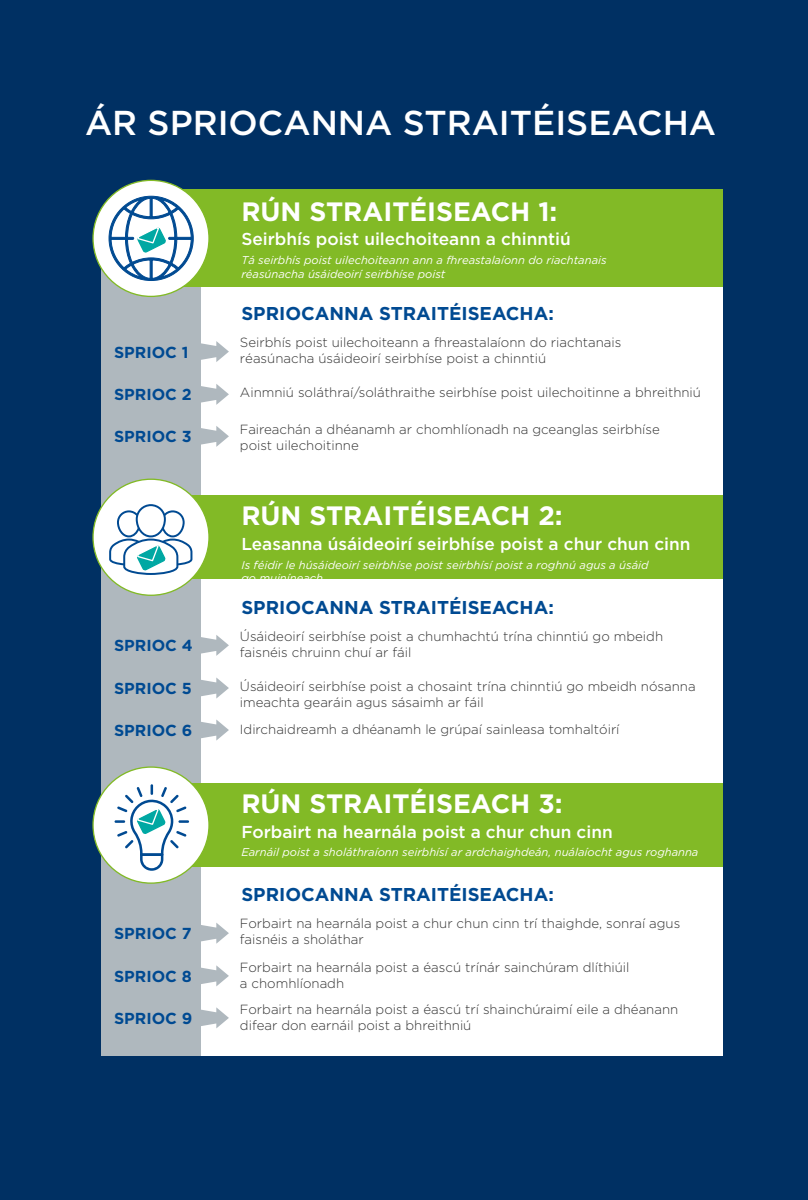
<style>
.page{position:relative;width:808px;height:1200px;background:#fff}
.page>*{position:absolute;margin:0;border:0;box-sizing:border-box;transform-origin:0 0}
.t1{font:500 34.5px "Gotham";color:#fff}
.t2{font:700 26.55px "Gotham";color:#fff}
.t3{font:700 18.6px "Gotham";color:#004a92}
.t4{font:500 17.25px "Gotham";color:#fff}
.t5{font:700 15.9px "Gotham";color:#004a92}
.t6{font:300 13.2px/15.9px "Gotham";color:#333}
.t7{font:italic 11.25px/14.5px "Gotham";color:#fff}
</style>
<div class="page">
<div style="left:0;top:0;width:808px;height:1199px;background:#003063"></div>
<div style="left:200px;top:267px;width:523px;height:788px;background:#fff"></div>
<svg style="left:200px;top:341px;width:29px;height:21px"></svg>
<svg style="left:200px;top:383px;width:29px;height:22px"></svg>
<svg style="left:200px;top:425px;width:29px;height:22px"></svg>
<svg style="left:200px;top:634px;width:29px;height:21px"></svg>
<svg style="left:200px;top:677px;width:29px;height:21px"></svg>
<svg style="left:200px;top:719px;width:29px;height:21px"></svg>
<svg style="left:200px;top:922px;width:29px;height:21px"></svg>
<svg style="left:200px;top:965px;width:29px;height:21px"></svg>
<svg style="left:200px;top:1007px;width:29px;height:21px"></svg>
<div style="left:101px;top:267px;width:99px;height:788px;background:#afb8be"></div>
<div style="left:133px;top:190px;width:590px;height:97px;background:#82ba26"></div>
<div style="left:93px;top:180px;width:116px;height:116px;background:#fff;border-radius:50%"></div>
<svg style="left:109px;top:196px;width:85px;height:85px"></svg>
<div style="left:133px;top:495px;width:590px;height:83px;background:#82ba26"></div>
<div style="left:93px;top:479px;width:116px;height:116px;background:#fff;border-radius:50%"></div>
<div style="left:133px;top:783px;width:590px;height:83px;background:#82ba26"></div>
<div style="left:93px;top:766px;width:116px;height:116px;background:#fff;border-radius:50%"></div>
<div style="left:136px;top:504px;width:30px;height:33px;border:2px solid #004a92;border-radius:14px"></div>
<svg style="left:108px;top:509px;width:85px;height:67px"></svg>
<svg style="left:115px;top:784px;width:74px;height:86px"></svg>
<p class="t1" style="left:85px;top:103px;width:633px">ÁR SPRIOCANNA STRAITÉISEACHA</p>
<p class="t2" style="left:241px;top:196px;width:318px">RÚN STRAITÉISEACH 1:</p>
<p class="t4" style="left:241px;top:229px;width:331px">Seirbhís poist uilechoiteann a chinntiú</p>
<p class="t7" style="left:241px;top:252px;width:367px">Tá seirbhís poist uilechoiteann ann a fhreastalaíonn do riachtanais réasúnacha úsáideoirí seirbhíse poist</p>
<p class="t5" style="left:114px;top:342px;width:76px">SPRIOC 1</p>
<p class="t3" style="left:241px;top:302px;width:314px">SPRIOCANNA STRAITÉISEACHA:</p>
<p class="t6" style="left:240px;top:334px;width:383px">Seirbhís poist uilechoiteann a fhreastalaíonn do riachtanais réasúnacha úsáideoirí seirbhíse poist a chinntiú</p>
<p class="t5" style="left:114px;top:385px;width:79px">SPRIOC 2</p>
<p class="t6" style="left:240px;top:384px;width:463px">Ainmniú soláthraí/soláthraithe seirbhíse poist uilechoitinne a bhreithniú</p>
<p class="t5" style="left:114px;top:427px;width:79px">SPRIOC 3</p>
<p class="t6" style="left:240px;top:421px;width:421px">Faireachán a dhéanamh ar chomhlíonadh na gceanglas seirbhíse poist uilechoitinne</p>
<p class="t2" style="left:241px;top:500px;width:323px">RÚN STRAITÉISEACH 2:</p>
<p class="t4" style="left:241px;top:533px;width:451px">Leasanna úsáideoirí seirbhíse poist a chur chun cinn</p>
<p class="t7" style="left:241px;top:558px;width:409px;line-height:13.2px">Is féidir le húsáideoirí seirbhíse poist seirbhísí poist a roghnú agus a úsáid go muiníneach</p>
<p class="t5" style="left:114px;top:636px;width:80px">SPRIOC 4</p>
<p class="t3" style="left:241px;top:596px;width:314px">SPRIOCANNA STRAITÉISEACHA:</p>
<p class="t6" style="left:240px;top:627px;width:425px">Úsáideoirí seirbhíse poist a chumhachtú trína chinntiú go mbeidh faisnéis chruinn chuí ar fáil</p>
<p class="t5" style="left:114px;top:679px;width:79px">SPRIOC 5</p>
<p class="t6" style="left:240px;top:678px;width:457px">Úsáideoirí seirbhíse poist a chosaint trína chinntiú go mbeidh nósanna imeachta gearáin agus sásaimh ar fáil</p>
<p class="t5" style="left:114px;top:721px;width:80px">SPRIOC 6</p>
<p class="t6" style="left:240px;top:721px;width:381px">Idirchaidreamh a dhéanamh le grúpaí sainleasa tomhaltóirí</p>
<p class="t2" style="left:241px;top:787px;width:323px">RÚN STRAITÉISEACH 3:</p>
<p class="t4" style="left:241px;top:821px;width:373px">Forbairt na hearnála poist a chur chun cinn</p>
<p class="t7" style="left:241px;top:844px;width:459px">Earnáil poist a sholáthraíonn seirbhísí ar ardchaighdeán, nuálaíocht agus roghanna</p>
<p class="t5" style="left:114px;top:924px;width:79px">SPRIOC 7</p>
<p class="t3" style="left:241px;top:883px;width:314px">SPRIOCANNA STRAITÉISEACHA:</p>
<p class="t6" style="left:240px;top:915px;width:442px">Forbairt na hearnála poist a chur chun cinn trí thaighde, sonraí agus faisnéis a sholáthar</p>
<p class="t5" style="left:114px;top:966px;width:79px">SPRIOC 8</p>
<p class="t6" style="left:240px;top:959px;width:391px">Forbairt na hearnála poist a éascú trínár sainchúram dlíthiúil a chomhlíonadh</p>
<p class="t5" style="left:114px;top:1008px;width:80px">SPRIOC 9</p>
<p class="t6" style="left:240px;top:1001px;width:440px">Forbairt na hearnála poist a éascú trí shainchúraimí eile a dhéanann difear don earnáil poist a bhreithniú</p>
</div>
